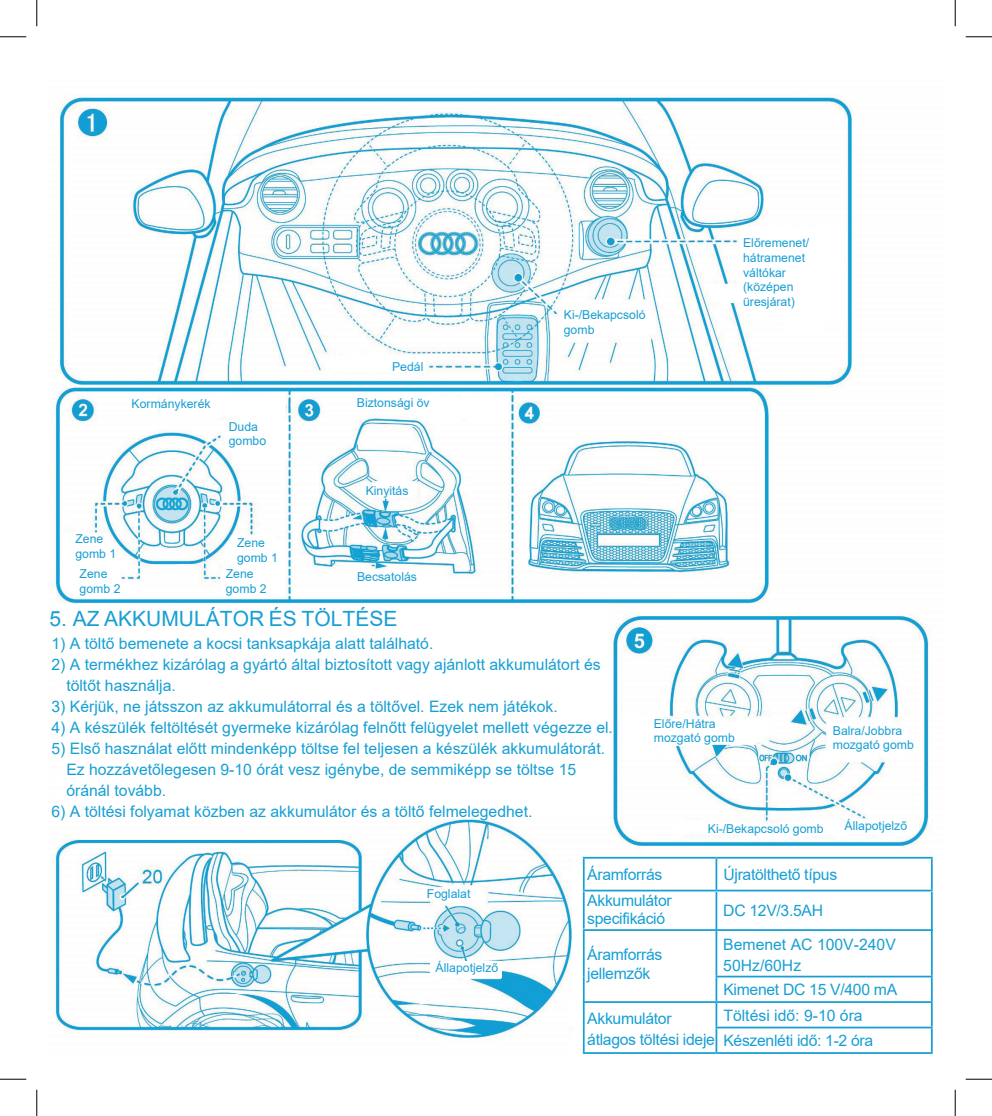
<style>
.page{position:relative;width:992px;height:1116px;background:#fff}
.page>*{position:absolute;margin:0;border:0;box-sizing:border-box;transform-origin:0 0}
.t1{font:21px "Arial";color:#179fd4}
.t2{font:15.75px/21px "Arial";color:#179fd4}
.t3{font:15.75px/18.9px "Arial";letter-spacing:-.02em;color:#179fd4}
.t4{font:12.25px/14.7px "Arial";color:#179fd4}
</style>
<div class="page">
<img style="left:54px;top:97px;width:879px;height:957px">
<div style="left:430px;top:961px;width:71px;height:16px;background:#fff"></div>
<hr style="left:715px;top:858px;width:2px;height:31px;background:#179fd4">
<hr style="left:582px;top:889px;width:134px;height:2px;background:#179fd4">
<hr style="left:716px;top:889px;width:216px;height:2px;background:#179fd4">
<hr style="left:715px;top:891px;width:2px;height:39px;background:#179fd4">
<hr style="left:582px;top:929px;width:134px;height:1px;background:#179fd4">
<hr style="left:716px;top:929px;width:216px;height:1px;background:#179fd4">
<hr style="left:715px;top:930px;width:2px;height:45px;background:#179fd4">
<hr style="left:715px;top:975px;width:217px;height:2px;background:#179fd4">
<hr style="left:715px;top:977px;width:2px;height:24px;background:#179fd4">
<hr style="left:582px;top:1001px;width:134px;height:1px;background:#179fd4">
<hr style="left:582px;top:856px;width:134px;height:2px;background:#179fd4">
<hr style="left:582px;top:858px;width:2px;height:31px;background:#179fd4">
<hr style="left:716px;top:856px;width:216px;height:2px;background:#179fd4">
<hr style="left:930px;top:858px;width:2px;height:31px;background:#179fd4">
<hr style="left:582px;top:891px;width:2px;height:37px;background:#179fd4">
<hr style="left:930px;top:891px;width:2px;height:39px;background:#179fd4">
<hr style="left:582px;top:930px;width:2px;height:46px;background:#179fd4">
<hr style="left:582px;top:976px;width:2px;height:25px;background:#179fd4">
<hr style="left:930px;top:930px;width:2px;height:45px;background:#179fd4">
<hr style="left:930px;top:977px;width:2px;height:24px;background:#179fd4">
<hr style="left:582px;top:1001px;width:2px;height:24px;background:#179fd4">
<hr style="left:582px;top:1025px;width:2px;height:27px;background:#179fd4">
<hr style="left:582px;top:1051px;width:134px;height:2px;background:#179fd4">
<hr style="left:715px;top:1026px;width:217px;height:2px;background:#179fd4">
<hr style="left:716px;top:1001px;width:216px;height:1px;background:#179fd4">
<hr style="left:715px;top:1002px;width:2px;height:24px;background:#179fd4">
<hr style="left:930px;top:1002px;width:2px;height:24px;background:#179fd4">
<hr style="left:715px;top:1028px;width:2px;height:23px;background:#179fd4">
<hr style="left:930px;top:1028px;width:2px;height:23px;background:#179fd4">
<hr style="left:716px;top:1051px;width:216px;height:2px;background:#179fd4">
<svg style="left:0;top:36px;width:26px;height:1px"></svg>
<svg style="left:965px;top:36px;width:26px;height:1px"></svg>
<svg style="left:0;top:1078px;width:26px;height:1px"></svg>
<svg style="left:965px;top:1078px;width:26px;height:1px"></svg>
<svg style="left:36px;top:0;width:1px;height:26px"></svg>
<svg style="left:36px;top:1089px;width:1px;height:26px"></svg>
<svg style="left:954px;top:0;width:1px;height:26px"></svg>
<svg style="left:954px;top:1089px;width:1px;height:26px"></svg>
<p class="t4" style="left:392px;top:359px;width:33px">Pedál</p>
<p class="t4" style="left:132px;top:396px;width:80px">Kormánykerék</p>
<p class="t4" style="left:357px;top:395px;width:74px">Biztonsági öv</p>
<p class="t4" style="left:229px;top:418px;width:39px">Duda gombo</p>
<p class="t4" style="left:563px;top:307px;width:83px">Ki-/Bekapcsoló gomb</p>
<p class="t4" style="left:743px;top:235px;width:68px">Előremenet/ hátramenet váltókar (középen üresjárat)</p>
<p class="t4" style="left:365px;top:483px;width:44px">Kinyitás</p>
<p class="t4" style="left:75px;top:531px;width:42px">Zene gomb 1</p>
<p class="t4" style="left:80px;top:566px;width:42px">Zene gomb 2</p>
<p class="t4" style="left:226px;top:566px;width:42px">Zene gomb 2</p>
<h1 class="t1" style="left:49px;top:605px;width:349px">5. AZ AKKUMULÁTOR ÉS TÖLTÉSE</h1>
<p class="t2" style="left:51px;top:632px;width:383px">1) A töltő bemenete a kocsi tanksapkája alatt található.</p>
<p class="t2" style="left:66px;top:653px;width:535px;text-indent:-15px">2) A termékhez kizárólag a gyártó által biztosított vagy ajánlott akkumulátort és töltőt használja.</p>
<p class="t2" style="left:51px;top:695px;width:507px">3) Kérjük, ne játsszon az akkumulátorral és a töltővel. Ezek nem játékok.</p>
<p class="t2" style="left:51px;top:716px;width:563px">4) A készülék feltöltését gyermeke kizárólag felnőtt felügyelet mellett végezze el.</p>
<p class="t2" style="left:66px;top:737px;width:540px;text-indent:-15px">5) Első használat előtt mindenképp töltse fel teljesen a készülék akkumulátorát.<br>Ez hozzávetőlegesen 9-10 órát vesz igénybe, de semmiképp se töltse 15 óránál tovább.</p>
<p class="t2" style="left:51px;top:800px;width:482px">6) A töltési folyamat közben az akkumulátor és a töltő felmelegedhet.</p>
<p class="t4" style="left:237px;top:535px;width:42px">Zene gomb 1</p>
<p class="t4" style="left:357px;top:569px;width:61px">Becsatolás</p>
<p class="t4" style="left:653px;top:715px;width:83px">Előre/Hátra mozgató gomb</p>
<p class="t4" style="left:832px;top:722px;width:83px">Balra/Jobbra mozgató gomb</p>
<p class="t4" style="left:707px;top:821px;width:117px">Ki-/Bekapcsoló gomb</p>
<p class="t4" style="left:844px;top:818px;width:64px">Állapotjelző</p>
<p class="t4" style="left:427px;top:886px;width:45px">Foglalat</p>
<p class="t4" style="left:435px;top:960px;width:64px">Állapotjelző</p>
<p class="t3" style="left:587px;top:864px;width:77px">Áramforrás</p>
<p class="t3" style="left:723px;top:864px;width:115px">Újratölthető típus</p>
<p class="t3" style="left:587px;top:890px;width:86px">Akkumulátor specifikáció</p>
<p class="t2" style="left:723px;top:899px;width:101px">DC 12V/3.5AH</p>
<p class="t3" style="left:587px;top:944px;width:77px">Áramforrás jellemzők</p>
<p class="t2" style="left:723px;top:933px;width:174px">Bemenet AC 100V-240V<br>50Hz/60Hz</p>
<p class="t3" style="left:723px;top:979px;width:175px">Kimenet DC 15 V/400 mA</p>
<p class="t3" style="left:587px;top:1007px;width:129px;line-height:21px">Akkumulátor átlagos töltési ideje</p>
<p class="t3" style="left:723px;top:1001px;width:151px;line-height:25.6px">Töltési idő: 9-10 óra<br>Készenléti idő: 1-2 óra</p>
</div>
